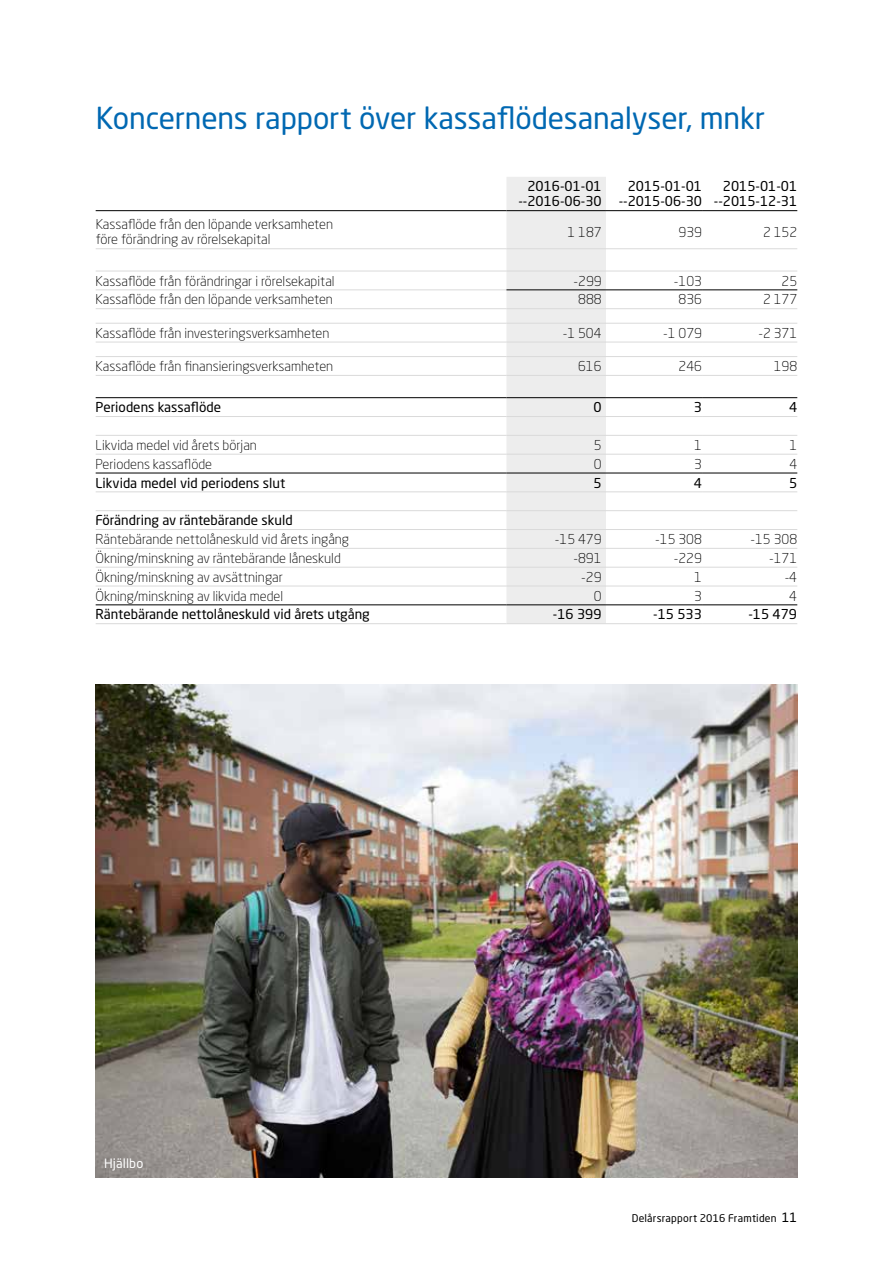
<style>
.page{position:relative;width:893px;height:1263px;background:#fff}
.page>*{position:absolute;margin:0;border:0;box-sizing:border-box;transform-origin:0 0}
.t1{font:30px "Neo Sans Std";letter-spacing:-.005em;color:#0068b2}
.t2{font:300 13.5px/15px "Neo Sans Std";color:#000}
.t3{font:13.5px/15px "Neo Sans Std";color:#000;text-align:right}
.t4{font:12.75px "Neo Sans Std";letter-spacing:.01em;color:#fff}
.t5{font:10.5px "Neo Sans Std";letter-spacing:.02em;color:#000}
.s1{font-size:12.75px}
</style>
<div class="page">
<div style="left:506px;top:177px;width:100px;height:446px;background:#ededed"></div>
<hr style="left:96px;top:248px;width:410px;height:1px;background:#dadada">
<hr style="left:506px;top:248px;width:100px;height:1px;background:#dadada">
<hr style="left:606px;top:248px;width:96px;height:1px;background:#dadada">
<hr style="left:702px;top:248px;width:95px;height:1px;background:#dadada">
<hr style="left:96px;top:271px;width:410px;height:1px;background:#dadada">
<hr style="left:506px;top:271px;width:100px;height:1px;background:#dadada">
<hr style="left:606px;top:271px;width:96px;height:1px;background:#dadada">
<hr style="left:702px;top:271px;width:95px;height:1px;background:#dadada">
<hr style="left:96px;top:289px;width:410px;height:1px;background:#dadada">
<hr style="left:96px;top:308px;width:410px;height:1px;background:#dadada">
<hr style="left:506px;top:308px;width:100px;height:1px;background:#dadada">
<hr style="left:606px;top:308px;width:96px;height:1px;background:#dadada">
<hr style="left:702px;top:308px;width:95px;height:1px;background:#dadada">
<hr style="left:96px;top:323px;width:410px;height:1px;background:#dadada">
<hr style="left:506px;top:323px;width:100px;height:1px;background:#dadada">
<hr style="left:606px;top:323px;width:96px;height:1px;background:#dadada">
<hr style="left:702px;top:323px;width:95px;height:1px;background:#dadada">
<hr style="left:96px;top:342px;width:410px;height:1px;background:#dadada">
<hr style="left:506px;top:342px;width:100px;height:1px;background:#dadada">
<hr style="left:606px;top:342px;width:96px;height:1px;background:#dadada">
<hr style="left:702px;top:342px;width:95px;height:1px;background:#dadada">
<hr style="left:96px;top:356px;width:410px;height:1px;background:#dadada">
<hr style="left:506px;top:356px;width:100px;height:1px;background:#dadada">
<hr style="left:606px;top:356px;width:96px;height:1px;background:#dadada">
<hr style="left:702px;top:356px;width:95px;height:1px;background:#dadada">
<hr style="left:96px;top:375px;width:410px;height:1px;background:#dadada">
<hr style="left:506px;top:375px;width:100px;height:1px;background:#dadada">
<hr style="left:606px;top:375px;width:96px;height:1px;background:#dadada">
<hr style="left:702px;top:375px;width:95px;height:1px;background:#dadada">
<hr style="left:96px;top:416px;width:410px;height:1px;background:#dadada">
<hr style="left:506px;top:416px;width:100px;height:1px;background:#dadada">
<hr style="left:606px;top:416px;width:96px;height:1px;background:#dadada">
<hr style="left:702px;top:416px;width:95px;height:1px;background:#dadada">
<hr style="left:96px;top:435px;width:410px;height:1px;background:#dadada">
<hr style="left:506px;top:435px;width:100px;height:1px;background:#dadada">
<hr style="left:606px;top:435px;width:96px;height:1px;background:#dadada">
<hr style="left:702px;top:435px;width:95px;height:1px;background:#dadada">
<hr style="left:96px;top:454px;width:410px;height:1px;background:#dadada">
<hr style="left:506px;top:454px;width:100px;height:1px;background:#dadada">
<hr style="left:606px;top:454px;width:96px;height:1px;background:#dadada">
<hr style="left:702px;top:454px;width:95px;height:1px;background:#dadada">
<hr style="left:96px;top:491px;width:410px;height:1px;background:#dadada">
<hr style="left:506px;top:491px;width:100px;height:1px;background:#dadada">
<hr style="left:606px;top:491px;width:96px;height:1px;background:#dadada">
<hr style="left:702px;top:491px;width:95px;height:1px;background:#dadada">
<hr style="left:96px;top:510px;width:410px;height:1px;background:#dadada">
<hr style="left:506px;top:510px;width:100px;height:1px;background:#dadada">
<hr style="left:606px;top:510px;width:96px;height:1px;background:#dadada">
<hr style="left:702px;top:510px;width:95px;height:1px;background:#dadada">
<hr style="left:96px;top:529px;width:410px;height:1px;background:#dadada">
<hr style="left:506px;top:529px;width:100px;height:1px;background:#dadada">
<hr style="left:606px;top:529px;width:96px;height:1px;background:#dadada">
<hr style="left:702px;top:529px;width:95px;height:1px;background:#dadada">
<hr style="left:96px;top:548px;width:410px;height:1px;background:#dadada">
<hr style="left:506px;top:548px;width:100px;height:1px;background:#dadada">
<hr style="left:606px;top:548px;width:96px;height:1px;background:#dadada">
<hr style="left:702px;top:548px;width:95px;height:1px;background:#dadada">
<hr style="left:96px;top:567px;width:410px;height:1px;background:#dadada">
<hr style="left:506px;top:567px;width:100px;height:1px;background:#dadada">
<hr style="left:606px;top:567px;width:96px;height:1px;background:#dadada">
<hr style="left:702px;top:567px;width:95px;height:1px;background:#dadada">
<hr style="left:96px;top:586px;width:410px;height:1px;background:#dadada">
<hr style="left:506px;top:586px;width:100px;height:1px;background:#dadada">
<hr style="left:606px;top:586px;width:96px;height:1px;background:#dadada">
<hr style="left:702px;top:586px;width:95px;height:1px;background:#dadada">
<hr style="left:96px;top:623px;width:410px;height:1px;background:#dadada">
<hr style="left:506px;top:623px;width:100px;height:1px;background:#dadada">
<hr style="left:606px;top:623px;width:96px;height:1px;background:#dadada">
<hr style="left:702px;top:623px;width:95px;height:1px;background:#dadada">
<hr style="left:96px;top:397px;width:410px;height:1px;background:#000">
<hr style="left:506px;top:397px;width:100px;height:1px;background:#000">
<hr style="left:606px;top:397px;width:96px;height:1px;background:#000">
<hr style="left:702px;top:397px;width:95px;height:1px;background:#000">
<hr style="left:96px;top:473px;width:410px;height:1px;background:#000">
<hr style="left:506px;top:473px;width:100px;height:1px;background:#000">
<hr style="left:606px;top:473px;width:96px;height:1px;background:#000">
<hr style="left:702px;top:473px;width:95px;height:1px;background:#000">
<hr style="left:96px;top:604px;width:410px;height:1px;background:#000">
<hr style="left:506px;top:604px;width:100px;height:1px;background:#000">
<hr style="left:606px;top:604px;width:96px;height:1px;background:#000">
<hr style="left:702px;top:604px;width:95px;height:1px;background:#000">
<hr style="left:506px;top:289px;width:100px;height:1px;background:#000">
<hr style="left:606px;top:289px;width:96px;height:1px;background:#000">
<hr style="left:702px;top:289px;width:95px;height:1px;background:#000">
<hr style="left:96px;top:210px;width:410px;height:1px;background:#000">
<hr style="left:506px;top:210px;width:100px;height:1px;background:#000">
<hr style="left:606px;top:210px;width:96px;height:1px;background:#000">
<hr style="left:702px;top:210px;width:95px;height:1px;background:#000">
<img style="left:96px;top:685px;width:701px;height:493px">
<h1 class="t1" style="left:96px;top:100px;width:671px">Koncernens rapport över kassaflödesanalyser, mnkr</h1>
<p class="t3" style="left:518px;top:179px;width:85px">2016-01-01 --2016-06-30</p>
<p class="t3" style="left:619px;top:179px;width:85px">2015-01-01 --2015-06-30</p>
<p class="t3" style="left:714px;top:179px;width:85px">2015-01-01 --2015-12-31</p>
<p class="t2" style="left:96px;top:217px;width:239px">Kassaflöde från den löpande verksamheten före förändring av rörelsekapital</p>
<p class="t2" style="left:567px;top:224px;width:36px">1 187</p>
<p class="t2" style="left:678px;top:224px;width:25px">939</p>
<p class="t2" style="left:763px;top:224px;width:36px">2 152</p>
<p class="t2" style="left:96px;top:273px;width:240px">Kassaflöde från förändringar i rörelsekapital</p>
<p class="t2" style="left:573px;top:273px;width:30px">-299</p>
<p class="t2" style="left:674px;top:273px;width:30px">-103</p>
<p class="t2" style="left:782px;top:273px;width:17px">25</p>
<p class="t2" style="left:96px;top:292px;width:239px">Kassaflöde från den löpande verksamheten</p>
<p class="t2" style="left:578px;top:292px;width:25px">888</p>
<p class="t2" style="left:678px;top:292px;width:25px">836</p>
<p class="t2" style="left:763px;top:292px;width:36px">2 177</p>
<p class="t2" style="left:96px;top:325px;width:235px">Kassaflöde från investeringsverksamheten</p>
<p class="t2" style="left:563px;top:325px;width:40px">-1 504</p>
<p class="t2" style="left:663px;top:325px;width:40px">-1 079</p>
<p class="t2" style="left:758px;top:325px;width:40px">-2 371</p>
<p class="t2" style="left:96px;top:359px;width:239px">Kassaflöde från finansieringsverksamheten</p>
<p class="t2" style="left:578px;top:359px;width:25px">616</p>
<p class="t2" style="left:678px;top:359px;width:25px">246</p>
<p class="t2" style="left:774px;top:359px;width:25px">198</p>
<p class="t3" style="left:96px;top:400px;width:127px">Periodens kassaflöde</p>
<p class="t3" style="left:593px;top:400px;width:10px">0</p>
<p class="t3" style="left:694px;top:400px;width:10px">3</p>
<p class="t3" style="left:789px;top:400px;width:10px">4</p>
<p class="t2" style="left:96px;top:437px;width:163px">Likvida medel vid årets början</p>
<p class="t2" style="left:594px;top:437px;width:9px">5</p>
<p class="t2" style="left:694px;top:437px;width:9px">1</p>
<p class="t2" style="left:789px;top:437px;width:9px">1</p>
<p class="t2" style="left:96px;top:456px;width:118px">Periodens kassaflöde</p>
<p class="t2" style="left:594px;top:456px;width:9px">0</p>
<p class="t2" style="left:694px;top:456px;width:9px">3</p>
<p class="t2" style="left:789px;top:456px;width:9px">4</p>
<p class="t3" style="left:96px;top:475px;width:191px">Likvida medel vid periodens slut</p>
<p class="t3" style="left:593px;top:475px;width:10px">5</p>
<p class="t3" style="left:694px;top:475px;width:10px">4</p>
<p class="t3" style="left:789px;top:475px;width:10px">5</p>
<p class="t3" style="left:96px;top:513px;width:199px">Förändring av räntebärande skuld</p>
<p class="t2" style="left:96px;top:531px;width:255px">Räntebärande nettolåneskuld vid årets ingång</p>
<p class="t2" style="left:555px;top:531px;width:48px">-15 479</p>
<p class="t2" style="left:655px;top:531px;width:48px">-15 308</p>
<p class="t2" style="left:750px;top:531px;width:48px">-15 308</p>
<p class="t2" style="left:96px;top:550px;width:247px">Ökning/minskning av räntebärande låneskuld</p>
<p class="t2" style="left:573px;top:550px;width:30px">-891</p>
<p class="t2" style="left:674px;top:550px;width:30px">-229</p>
<p class="t2" style="left:769px;top:550px;width:30px">-171</p>
<p class="t2" style="left:96px;top:569px;width:189px">Ökning/minskning av avsättningar</p>
<p class="t2" style="left:581px;top:569px;width:22px">-29</p>
<p class="t2" style="left:694px;top:569px;width:9px">1</p>
<p class="t2" style="left:785px;top:569px;width:14px">-4</p>
<p class="t2" style="left:95px;top:588px;width:189px">Ökning/minskning av likvida medel</p>
<p class="t2" style="left:594px;top:588px;width:9px">0</p>
<p class="t2" style="left:694px;top:588px;width:9px">3</p>
<p class="t2" style="left:789px;top:588px;width:9px">4</p>
<p class="t3" style="left:95px;top:607px;width:276px">Räntebärande nettolåneskuld vid årets utgång</p>
<p class="t3" style="left:553px;top:607px;width:50px">-16 399</p>
<p class="t3" style="left:653px;top:607px;width:50px">-15 533</p>
<p class="t3" style="left:748px;top:607px;width:50px">-15 479</p>
<p class="t4" style="left:104px;top:1155px;width:41px">Hjällbo</p>
<p class="t5" style="left:632px;top:1211px;width:167px">Delårsrapport 2016 Framtiden <span class="s1">11</span></p>
</div>
